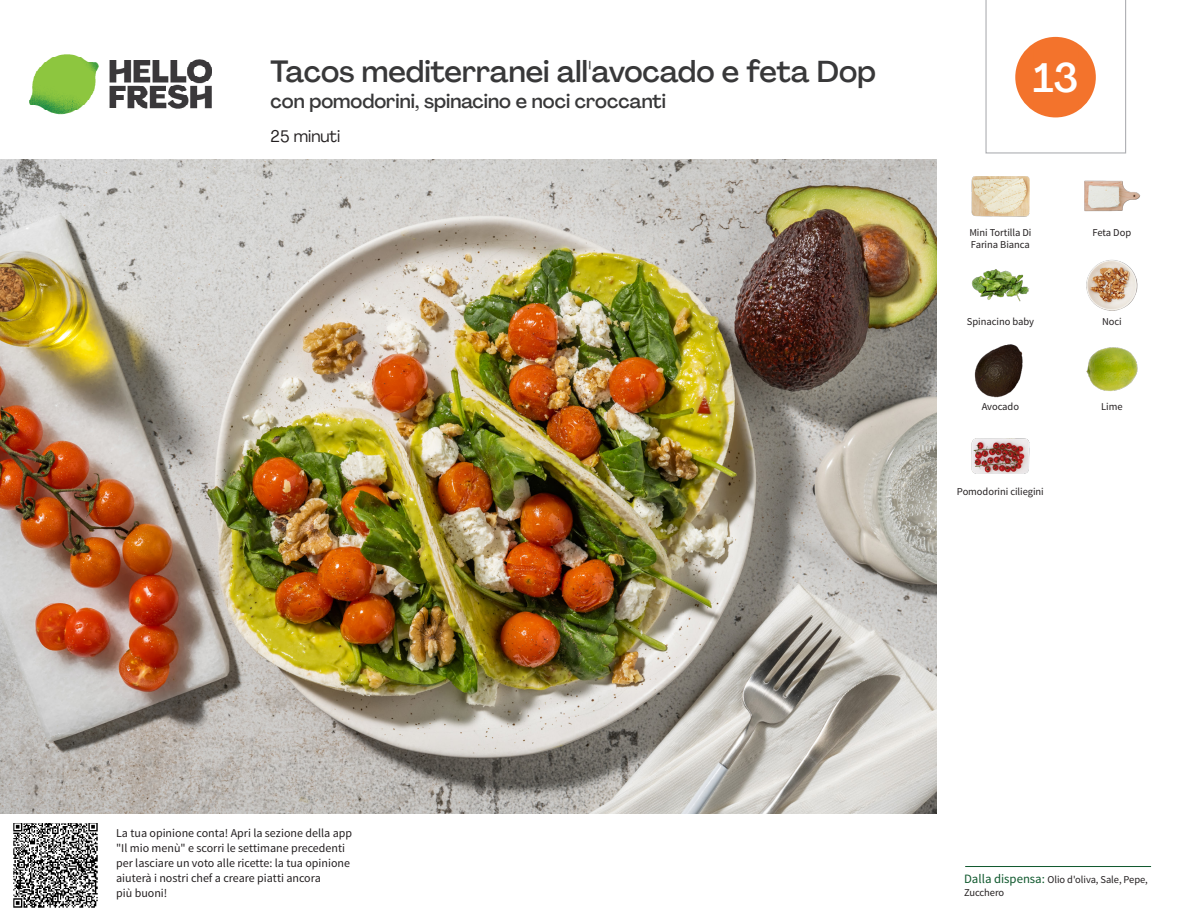
<style>
.page{position:relative;width:1188px;height:918px;background:#fff}
.page>*{position:absolute;margin:0;border:0;box-sizing:border-box;transform-origin:0 0}
._24_Recipe_Nr_Bag{font:500 40.5px "Agrandir";color:#fff}
._15_Titel_UK{font:500 30px "Agrandir";color:#383839}
._15_Titel_UK-2{font:500 19.5px "Agrandir";color:#383839}
._02_Box_Type{font:16.5px "Agrandir";color:#231f20}
._06_Before_Start{font:12px/15px "Source Sans Pro";color:#231f20}
._18_FRONT_ingredient{font:10.5px/12px "Source Sans Pro";letter-spacing:-.005em;color:#231f20}
.t1{font:10.5px/13.5px "Source Sans Variable";letter-spacing:-.005em;color:#231f20}
.s1{font-family:"Source Sans Pro";font-size:12.75px;color:#0e572c}
</style>
<div class="page">
<img style="left:30px;top:54px;width:181px;height:61px">
<hr style="left:965px;top:866px;width:186px;height:1px;background:#0e572c">
<img style="left:0;top:159px;width:936px;height:655px">
<img style="left:1084px;top:180px;width:57px;height:32px">
<img style="left:972px;top:176px;width:57px;height:41px">
<img style="left:1086px;top:260px;width:52px;height:51px">
<img style="left:972px;top:269px;width:57px;height:33px">
<img style="left:1086px;top:347px;width:52px;height:44px">
<img style="left:974px;top:344px;width:49px;height:54px">
<img style="left:972px;top:438px;width:57px;height:36px">
<img style="left:14px;top:824px;width:84px;height:84px">
<svg style="left:985px;top:0;width:141px;height:154px"></svg>
<p class="_15_Titel_UK" style="left:271px;top:53px;width:607px">Tacos mediterranei all'avocado e feta Dop</p>
<p class="_15_Titel_UK-2" style="left:271px;top:89px;width:397px">con pomodorini, spinacino e noci croccanti</p>
<p class="_02_Box_Type" style="left:271px;top:126px;width:71px">25 minuti</p>
<p class="_24_Recipe_Nr_Bag" style="left:1033px;top:53px;width:46px">13</p>
<p class="_18_FRONT_ingredient" style="left:969px;top:227px;width:64px">Mini Tortilla Di<br>Farina Bianca</p>
<p class="_18_FRONT_ingredient" style="left:1093px;top:227px;width:40px">Feta Dop</p>
<p class="_18_FRONT_ingredient" style="left:967px;top:315px;width:69px">Spinacino baby</p>
<p class="_18_FRONT_ingredient" style="left:1102px;top:315px;width:21px">Noci</p>
<p class="_18_FRONT_ingredient" style="left:982px;top:401px;width:39px">Avocado</p>
<p class="_18_FRONT_ingredient" style="left:1101px;top:401px;width:23px">Lime</p>
<p class="_18_FRONT_ingredient" style="left:957px;top:486px;width:88px">Pomodorini ciliegini</p>
<p class="_06_Before_Start" style="left:116px;top:826px;width:237px">La tua opinione conta! Apri la sezione della app "Il mio menù" e scorri le settimane precedenti per lasciare un voto alle ricette: la tua opinione aiuterà i nostri chef a creare piatti ancora<br>più buoni!</p>
<p class="t1" style="left:964px;top:873px;width:185px"><span class="s1">Dalla dispensa:</span> Olio d'oliva, Sale, Pepe,<br>Zucchero</p>
</div>
